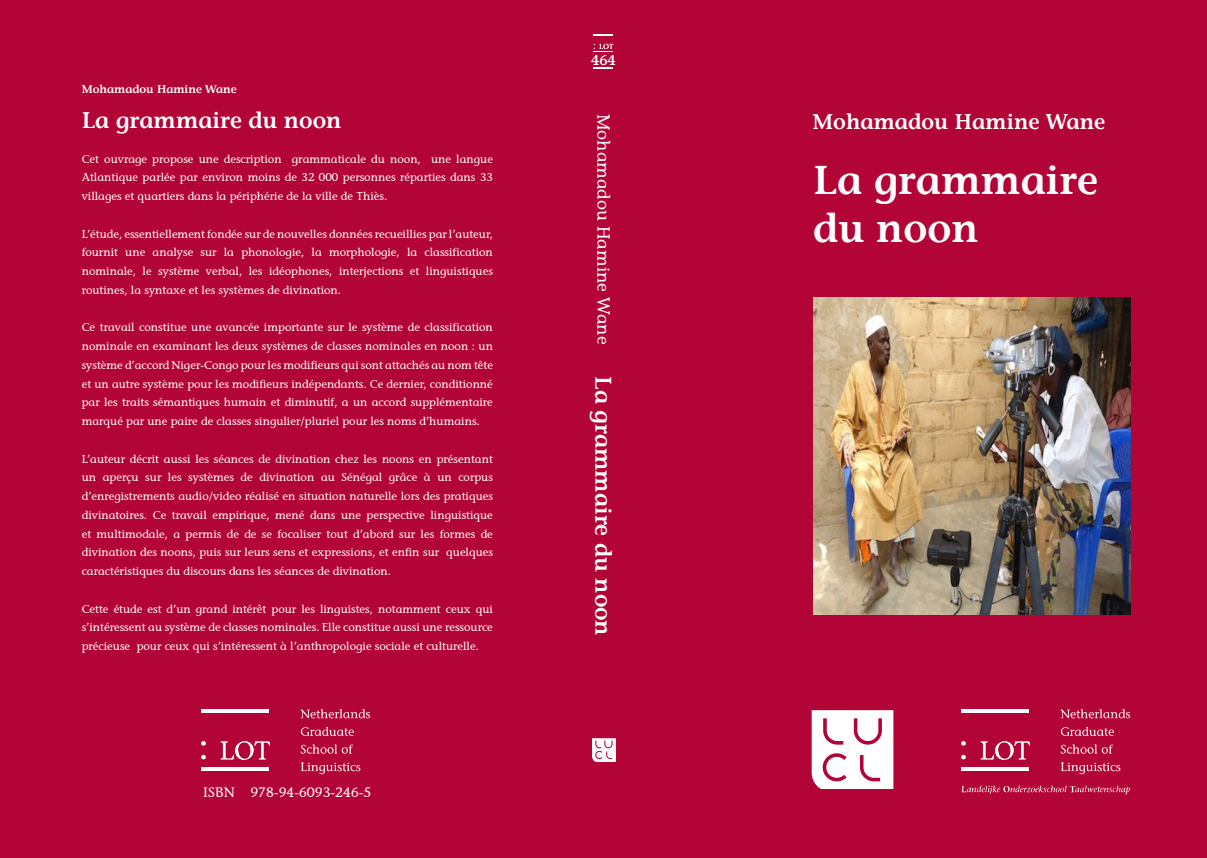
<style>
.page{position:relative;width:1207px;height:858px;background:#fff}
.page>*{position:absolute;margin:0;border:0;box-sizing:border-box;transform-origin:0 0}
.t1{font:600 40px/48px "ITC Stone Informal";color:#fff}
.t2{font:600 22.5px "ITC Stone Informal";color:#fff}
.t3{font:600 21.25px "ITC Stone Informal";color:#fff}
.t4{font:17.5px "ITC Stone Informal";color:#fff}
.t5{font:600 14.12px "ITC Stone Informal";color:#fff}
.t6{font:600 14.12px "Stone Informal";color:#fff;scale:.95 1}
.t7{font:13.75px "ITC Stone Informal";color:#fff}
.Body{font:11.25px/18.8px "ITC Stone Informal";color:#fff;text-align:justify}
.t8{font:600 11.25px "ITC Stone Informal";color:#fff}
</style>
<div class="page">
<div style="left:0;top:0;width:1206px;height:858px;background:#b30437"></div>
<svg style="left:593px;top:34px;width:21px;height:35px"></svg>
<svg style="left:594px;top:35px;width:19px;height:1px"></svg>
<svg style="left:593px;top:44px;width:20px;height:8px"></svg>
<svg style="left:594px;top:68px;width:19px;height:1px"></svg>
<div style="left:587px;top:52px;width:33px;height:15px;background:#b30437"></div>
<svg style="left:592px;top:738px;width:24px;height:23px"></svg>
<svg style="left:1061px;top:762px;width:59px;height:12px"></svg>
<svg style="left:1060px;top:744px;width:53px;height:10px"></svg>
<svg style="left:1060px;top:727px;width:53px;height:9px"></svg>
<svg style="left:1060px;top:709px;width:70px;height:9px"></svg>
<svg style="left:980px;top:741px;width:50px;height:19px"></svg>
<svg style="left:961px;top:741px;width:4px;height:18px"></svg>
<hr style="left:961px;top:710px;width:68px;height:3px;background:#fff">
<hr style="left:961px;top:767px;width:68px;height:4px;background:#fff">
<svg style="left:961px;top:786px;width:169px;height:8px"></svg>
<img style="left:813px;top:297px;width:317px;height:318px">
<svg style="left:811px;top:710px;width:82px;height:78px;background:#f5dfe5"></svg>
<svg style="left:301px;top:762px;width:59px;height:12px"></svg>
<svg style="left:301px;top:744px;width:52px;height:10px"></svg>
<svg style="left:301px;top:727px;width:53px;height:9px"></svg>
<svg style="left:300px;top:709px;width:70px;height:9px"></svg>
<svg style="left:221px;top:741px;width:49px;height:19px"></svg>
<svg style="left:201px;top:741px;width:5px;height:18px"></svg>
<hr style="left:201px;top:710px;width:68px;height:3px;background:#fff">
<hr style="left:201px;top:767px;width:68px;height:4px;background:#fff">
<p class="t8" style="left:82px;top:82px;width:157px">Mohamadou Hamine Wane</p>
<p class="t2" style="left:82px;top:107px;width:261px">La grammaire du noon</p>
<p class="Body" style="left:82px;top:149px;width:413px">Cet ouvrage propose une description grammaticale du noon, une langue Atlantique parlée par environ moins de 32 000 personnes réparties dans 33 villages et quartiers dans la périphérie de la ville de Thiès.</p>
<p class="Body" style="left:82px;top:224px;width:413px">L’étude, essentiellement fondée sur de nouvelles données recueillies par l’auteur, fournit une analyse sur la phonologie, la morphologie, la classification nominale, le système verbal, les idéophones, interjections et linguistiques routines, la syntaxe et les systèmes de divination.</p>
<p class="Body" style="left:82px;top:318px;width:413px">Ce travail constitue une avancée importante sur le système de classification nominale en examinant les deux systèmes de classes nominales en noon : un système d’accord Niger-Congo pour les modifieurs qui sont attachés au nom tête et un autre système pour les modifieurs indépendants. Ce dernier, conditionné par les traits sémantiques humain et diminutif, a un accord supplémentaire marqué par une paire de classes singulier/pluriel pour les noms d’humains.</p>
<p class="Body" style="left:82px;top:449px;width:413px">L’auteur décrit aussi les séances de divination chez les noons en présentant un aperçu sur les systèmes de divination au Sénégal grâce à un corpus d’enregistrements audio/video réalisé en situation naturelle lors des pratiques divinatoires. Ce travail empirique, mené dans une perspective linguistique et multimodale, a permis de de se focaliser tout d’abord sur les formes de divination des noons, puis sur leurs sens et expressions, et enfin sur quelques caractéristiques du discours dans les séances de divination.</p>
<p class="Body" style="left:82px;top:599px;width:413px">Cette étude est d’un grand intérêt pour les linguistes, notamment ceux qui s’intéressent au système de classes nominales. Elle constitue aussi une ressource précieuse pour ceux qui s’intéressent à l’anthropologie sociale et culturelle.</p>
<p class="t7" style="left:203px;top:784px;width:170px">ISBN 978-94-6093-246-5</p>
<p class="t6" style="left:592px;top:52px;width:26px">220</p>
<p class="t5" style="left:591px;top:52px;width:26px">464</p>
<p class="t4" style="left:614px;top:114px;width:232px;rotate:90deg">Mohamadou Hamine Wane</p>
<p class="t2" style="left:617px;top:376px;width:261px;rotate:90deg">La grammaire du noon</p>
<p class="t3" style="left:812px;top:109px;width:294px">Mohamadou Hamine Wane</p>
<p class="t1" style="left:813px;top:156px;width:286px">La grammaire du noon</p>
</div>
